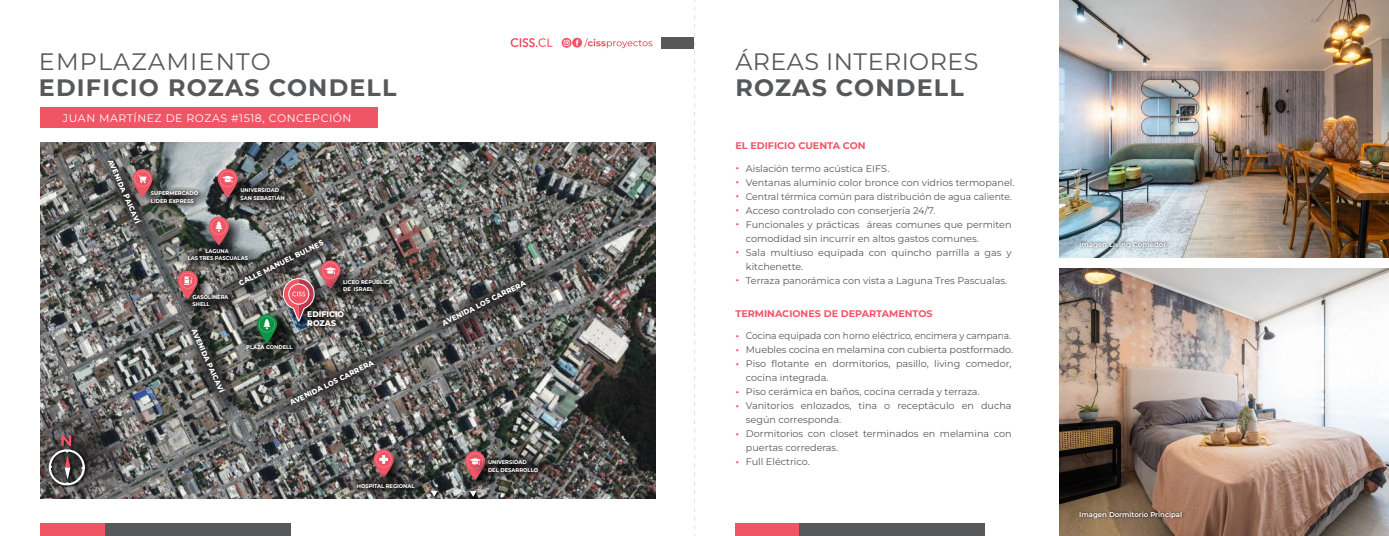
<style>
.page{position:relative;width:1389px;height:536px;background:#fff}
.page>*{position:absolute;margin:0;border:0;box-sizing:border-box;transform-origin:0 0}
.t1{font:700 23.8px "Montserrat";letter-spacing:.05em;color:#57585a}
.t2{font:23.8px "Montserrat";letter-spacing:.02em;color:#57585a}
.t3{font:23.8px "Montserrat";letter-spacing:.05em;color:#57585a}
.t4{font:10.94px "Montserrat";letter-spacing:.05em;color:#fff}
.t5{font:9.62px/14px "Montserrat";color:#57585a}
.t6{font:9.62px/14px "Montserrat";color:#57585a;scale:.95 1}
.t7{font:700 9.62px "Montserrat";color:#ef5565}
.t8{font:800 9.62px/14px "Montserrat";color:#ef5565;text-align:justify}
.t9{font:800 8.22px/8.2px "Montserrat";color:#fff;scale:.95 1}
.t10{font:800 7.26px "Montserrat";color:#fff;scale:.95 1}
.t11{font:600 7px "Montserrat";color:#fff}
.t12{font:700 5.51px/7.3px "Montserrat";color:#fff;scale:.95 1}
</style>
<div class="page">
<div style="left:735px;top:523px;width:65px;height:13px;background:#ef5565"></div>
<div style="left:800px;top:523px;width:185px;height:13px;background:#57585a"></div>
<div style="left:41px;top:107px;width:337px;height:20px;background:#ef5565"></div>
<div style="left:41px;top:523px;width:64px;height:13px;background:#ef5565"></div>
<div style="left:105px;top:523px;width:185px;height:13px;background:#57585a"></div>
<div style="left:661px;top:37px;width:33px;height:12px;background:#57585a"></div>
<svg style="left:511px;top:38px;width:41px;height:9px"></svg>
<svg style="left:562px;top:38px;width:90px;height:10px"></svg>
<img style="left:578px;top:143px;width:78px;height:355px">
<img style="left:41px;top:143px;width:537px;height:355px">
<img style="left:1059px;top:0;width:330px;height:257px">
<img style="left:1059px;top:268px;width:330px;height:268px">
<img style="left:1075px;top:237px;width:95px;height:15px">
<img style="left:1075px;top:507px;width:111px;height:16px">
<svg style="left:694px;top:0;width:1px;height:536px"></svg>
<h1 class="t3" style="left:39px;top:46px;width:233px">EMPLAZAMIENTO</h1>
<h1 class="t1" style="left:39px;top:71px;width:359px">EDIFICIO ROZAS CONDELL</h1>
<p class="t4" style="left:63px;top:111px;width:290px">JUAN MARTÍNEZ DE ROZAS #1518, CONCEPCIÓN</p>
<p class="t10" style="left:114px;top:157px;width:75px;rotate:66deg">AVENIDA PAICAVÍ</p>
<p class="t12" style="left:151px;top:189px;width:51px">SUPERMERCADO<br>LIDER EXPRESS</p>
<p class="t12" style="left:241px;top:187px;width:48px">UNIVERSIDAD<br>SAN SEBASTIÁN</p>
<p class="t10" style="left:237px;top:279px;width:100px;rotate:-26deg">CALLE MANUEL BULNES</p>
<p class="t12" style="left:188px;top:247px;width:65px;text-align:center">LAGUNA<br>LAS TRES PASCUALAS</p>
<p class="t12" style="left:192px;top:293px;width:39px">GASOLINERA<br>SHELL</p>
<p class="t12" style="left:343px;top:278px;width:54px">LICEO REPÚBLICA<br>DE ISRAEL</p>
<p class="t10" style="left:198px;top:327px;width:75px;rotate:66deg">AVENIDA PAICAVÍ</p>
<p class="t12" style="left:246px;top:343px;width:50px">PLAZA CONDELL</p>
<p class="t9" style="left:307px;top:310px;width:40px">EDIFICIO<br>ROZAS</p>
<p class="t10" style="left:288px;top:398px;width:99px;rotate:-26deg">AVENIDA LOS CARRERA</p>
<p class="t12" style="left:357px;top:482px;width:62px">HOSPITAL REGIONAL</p>
<p class="t10" style="left:440px;top:319px;width:99px;rotate:-26deg">AVENIDA LOS CARRERA</p>
<p class="t12" style="left:488px;top:458px;width:54px">UNIVERSIDAD<br>DEL DESARROLLO</p>
<h1 class="t2" style="left:735px;top:46px;width:245px">ÁREAS INTERIORES</h1>
<h1 class="t1" style="left:735px;top:71px;width:230px">ROZAS CONDELL</h1>
<p class="t7" style="left:735px;top:139px;width:132px">EL EDIFICIO CUENTA CON</p>
<p class="t5" style="left:746px;top:161px;width:270px">Aislación termo acústica EIFS.<br>Ventanas aluminio color bronce con vidrios termopanel.<br>Central térmica común para distribución de agua caliente.<br>Acceso controlado con conserjería 24/7.<br>Funcionales y prácticas áreas comunes que permiten comodidad sin incurrir en altos gastos comunes.<br>Sala multiuso equipada con quincho parrilla a gas y kitchenette.<br>Terraza panorámica con vista a Laguna Tres Pascualas.</p>
<p class="t8" style="left:736px;top:161px;width:5px">· · · · ·</p>
<p class="t8" style="left:736px;top:245px;width:5px">·</p>
<p class="t8" style="left:736px;top:273px;width:5px">·</p>
<p class="t7" style="left:735px;top:307px;width:199px">TERMINACIONES DE DEPARTAMENTOS</p>
<p class="t6" style="left:746px;top:328px;width:283px">Cocina equipada con horno eléctrico, encimera y campana.<br>Muebles cocina en melamina con cubierta postformado.<br>Piso flotante en dormitorios, pasillo, living comedor, cocina integrada.<br>Piso cerámica en baños, cocina cerrada y terraza.<br>Vanitorios enlozados, tina o receptáculo en ducha según corresponda.<br>Dormitorios con closet terminados en melamina con puertas correderas.<br>Full Eléctrico.</p>
<p class="t8" style="left:736px;top:328px;width:5px">· · ·</p>
<p class="t8" style="left:736px;top:384px;width:5px">· ·</p>
<p class="t8" style="left:736px;top:426px;width:5px">·</p>
<p class="t8" style="left:736px;top:454px;width:5px">·</p>
<p class="t11" style="left:1079px;top:239px;width:89px">Imagen Living Comedor</p>
<p class="t11" style="left:1079px;top:510px;width:104px">Imagen Dormitorio Principal</p>
</div>
